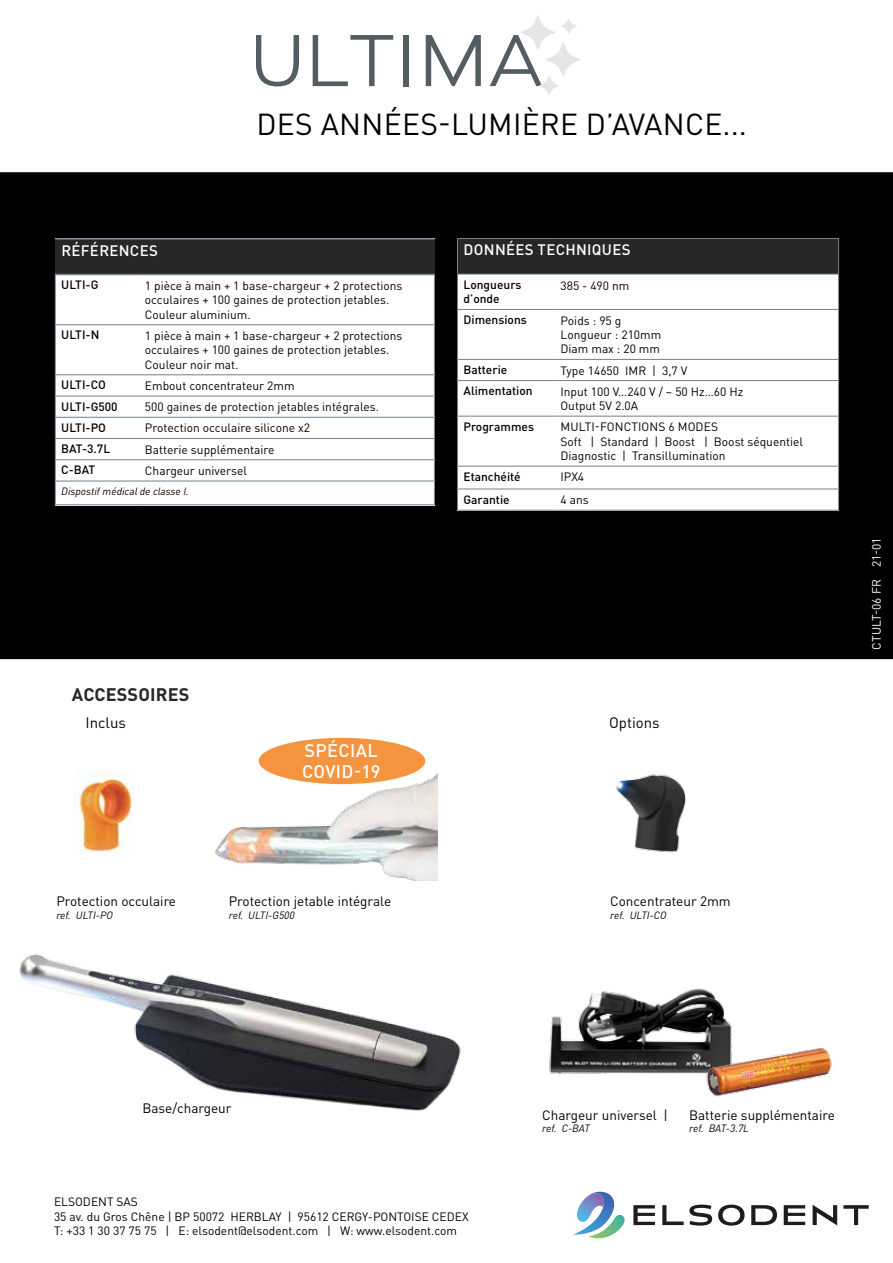
<style>
.page{position:relative;width:893px;height:1263px;background:#fff}
.page>*{position:absolute;margin:0;border:0;box-sizing:border-box;transform-origin:0 0}
.t1{font:30px "DIN Pro";letter-spacing:.01em;color:#000}
.t2{font:500 18px/21.6px "DIN Pro";letter-spacing:.02em;color:#fff}
.t3{font:700 18px "DIN Pro";letter-spacing:.01em;color:#262727}
.t4{font:500 15px "DIN Pro";letter-spacing:.02em;color:#fff}
.t5{font:15px "DIN Pro";color:#000}
.t6{font:13.5px "DIN Pro";color:#000}
.t7{font:12px/14.4px "DIN Pro";color:#000}
.t8{font:500 12px/14.4px "DIN Pro";color:#000}
.t9{font:12px "DIN Pro";color:#fff}
.t10{font:italic 10.5px "DIN Pro";color:#000}
</style>
<div class="page">
<div style="left:0;top:172px;width:893px;height:487px;background:#000"></div>
<svg style="left:256px;top:35px;width:43px;height:51px"></svg>
<svg style="left:313px;top:35px;width:80px;height:51px"></svg>
<div style="left:404px;top:35px;width:5px;height:51px;background:#535e63"></div>
<svg style="left:426px;top:35px;width:55px;height:51px"></svg>
<svg style="left:490px;top:15px;width:90px;height:80px"></svg>
<img style="left:19px;top:953px;width:442px;height:158px">
<img style="left:549px;top:988px;width:183px;height:87px">
<img style="left:616px;top:774px;width:71px;height:79px">
<img style="left:686px;top:1031px;width:146px;height:66px">
<img style="left:75px;top:771px;width:59px;height:84px">
<img style="left:215px;top:761px;width:223px;height:119px">
<svg style="left:633px;top:1205px;width:22px;height:20px"></svg>
<svg style="left:662px;top:1204px;width:50px;height:21px"></svg>
<svg style="left:718px;top:1204px;width:27px;height:21px"></svg>
<svg style="left:751px;top:1205px;width:26px;height:20px"></svg>
<svg style="left:784px;top:1205px;width:21px;height:20px"></svg>
<svg style="left:813px;top:1205px;width:24px;height:20px"></svg>
<svg style="left:843px;top:1205px;width:26px;height:20px"></svg>
<svg style="left:573px;top:1191px;width:52px;height:48px"></svg>
<div style="left:457px;top:238px;width:382px;height:272px;background:#fff"></div>
<div style="left:457px;top:238px;width:382px;height:36px;background:#262727"></div>
<hr style="left:457px;top:238px;width:97px;height:1px;background:#718094">
<hr style="left:457px;top:239px;width:1px;height:35px;background:#718094">
<hr style="left:554px;top:238px;width:285px;height:1px;background:#718094">
<hr style="left:838px;top:239px;width:1px;height:35px;background:#718094">
<hr style="left:457px;top:274px;width:97px;height:1px;background:#718094">
<hr style="left:554px;top:274px;width:285px;height:1px;background:#718094">
<hr style="left:457px;top:274px;width:1px;height:35px;background:#718094">
<hr style="left:838px;top:274px;width:1px;height:35px;background:#718094">
<hr style="left:457px;top:309px;width:97px;height:1px;background:#718094">
<hr style="left:457px;top:310px;width:1px;height:49px;background:#718094">
<hr style="left:554px;top:309px;width:285px;height:1px;background:#718094">
<hr style="left:838px;top:310px;width:1px;height:49px;background:#718094">
<hr style="left:457px;top:359px;width:97px;height:1px;background:#718094">
<svg style="left:457px;top:360px;width:1px;height:20px"></svg>
<hr style="left:554px;top:359px;width:285px;height:1px;background:#718094">
<svg style="left:838px;top:360px;width:1px;height:20px"></svg>
<hr style="left:457px;top:380px;width:97px;height:1px;background:#718094">
<hr style="left:457px;top:381px;width:1px;height:35px;background:#718094">
<hr style="left:554px;top:380px;width:285px;height:1px;background:#718094">
<hr style="left:838px;top:381px;width:1px;height:35px;background:#718094">
<hr style="left:457px;top:416px;width:97px;height:1px;background:#718094">
<hr style="left:457px;top:416px;width:1px;height:50px;background:#718094">
<hr style="left:554px;top:416px;width:285px;height:1px;background:#718094">
<hr style="left:838px;top:416px;width:1px;height:50px;background:#718094">
<hr style="left:457px;top:466px;width:97px;height:1px;background:#718094">
<hr style="left:554px;top:466px;width:285px;height:1px;background:#718094">
<hr style="left:457px;top:489px;width:97px;height:1px;background:#718094">
<svg style="left:457px;top:466px;width:1px;height:44px"></svg>
<hr style="left:554px;top:489px;width:285px;height:1px;background:#718094">
<svg style="left:838px;top:466px;width:1px;height:44px"></svg>
<hr style="left:457px;top:510px;width:97px;height:1px;background:#718094">
<hr style="left:554px;top:510px;width:285px;height:1px;background:#718094">
<div style="left:55px;top:238px;width:380px;height:267px;background:#fff"></div>
<div style="left:55px;top:239px;width:379px;height:35px;background:#262727"></div>
<hr style="left:55px;top:238px;width:84px;height:2px;background:#718094">
<hr style="left:139px;top:238px;width:295px;height:2px;background:#718094">
<hr style="left:55px;top:274px;width:84px;height:1px;background:#718094">
<hr style="left:139px;top:274px;width:296px;height:1px;background:#718094">
<hr style="left:55px;top:275px;width:1px;height:49px;background:#718094">
<hr style="left:434px;top:275px;width:1px;height:49px;background:#718094">
<hr style="left:55px;top:324px;width:84px;height:1px;background:#718094">
<hr style="left:55px;top:325px;width:1px;height:49px;background:#718094">
<hr style="left:139px;top:324px;width:296px;height:1px;background:#718094">
<hr style="left:434px;top:325px;width:1px;height:49px;background:#718094">
<hr style="left:55px;top:374px;width:84px;height:1px;background:#718094">
<hr style="left:139px;top:374px;width:296px;height:1px;background:#718094">
<hr style="left:55px;top:396px;width:84px;height:1px;background:#718094">
<hr style="left:139px;top:396px;width:296px;height:1px;background:#718094">
<hr style="left:55px;top:417px;width:84px;height:1px;background:#718094">
<hr style="left:139px;top:417px;width:296px;height:1px;background:#718094">
<hr style="left:55px;top:438px;width:84px;height:1px;background:#718094">
<hr style="left:139px;top:438px;width:296px;height:1px;background:#718094">
<hr style="left:55px;top:459px;width:84px;height:1px;background:#718094">
<hr style="left:139px;top:459px;width:296px;height:1px;background:#718094">
<hr style="left:55px;top:481px;width:84px;height:1px;background:#718094">
<svg style="left:55px;top:375px;width:1px;height:129px"></svg>
<hr style="left:139px;top:481px;width:296px;height:1px;background:#718094">
<svg style="left:434px;top:375px;width:1px;height:129px"></svg>
<hr style="left:55px;top:504px;width:84px;height:1px;background:#718094">
<hr style="left:139px;top:504px;width:296px;height:1px;background:#718094">
<div style="left:259px;top:738px;width:166px;height:46px;background:#f4943f;border-radius:50%"></div>
<h1 class="t1" style="left:256px;top:100px;width:492px">DES ANNÉES-LUMIÈRE D’AVANCE...</h1>
<p class="t4" style="left:61px;top:238px;width:98px">RÉFÉRENCES</p>
<p class="t8" style="left:61px;top:277px;width:39px">ULTI-G</p>
<p class="t7" style="left:145px;top:277px;width:259px">1 pièce à main + 1 base-chargeur + 2 protections occulaires + 100 gaines de protection jetables.<br>Couleur aluminium.</p>
<p class="t8" style="left:61px;top:326px;width:40px">ULTI-N</p>
<p class="t7" style="left:145px;top:327px;width:259px">1 pièce à main + 1 base-chargeur + 2 protections occulaires + 100 gaines de protection jetables.<br>Couleur noir mat.</p>
<p class="t8" style="left:61px;top:376px;width:46px">ULTI-CO</p>
<p class="t7" style="left:145px;top:377px;width:151px">Embout concentrateur 2mm</p>
<p class="t8" style="left:61px;top:398px;width:58px">ULTI-G500</p>
<p class="t7" style="left:145px;top:398px;width:236px">500 gaines de protection jetables intégrales.</p>
<p class="t8" style="left:61px;top:419px;width:46px">ULTI-PO</p>
<p class="t7" style="left:145px;top:420px;width:167px">Protection occulaire silicone x2</p>
<p class="t8" style="left:61px;top:440px;width:50px">BAT-3.7L</p>
<p class="t7" style="left:145px;top:441px;width:131px">Batterie supplémentaire</p>
<p class="t8" style="left:61px;top:461px;width:36px">C-BAT</p>
<p class="t7" style="left:145px;top:462px;width:103px">Chargeur universel</p>
<p class="t10" style="left:61px;top:483px;width:129px">Dispostif médical de classe I.</p>
<p class="t4" style="left:464px;top:238px;width:168px">DONNÉES TECHNIQUES</p>
<p class="t8" style="left:463px;top:276px;width:59px">Longueurs d’onde</p>
<p class="t7" style="left:560px;top:277px;width:70px">385 - 490 nm</p>
<p class="t8" style="left:463px;top:311px;width:65px">Dimensions</p>
<p class="t7" style="left:560px;top:312px;width:102px">Poids : 95 g<br>Longueur : 210mm<br>Diam max : 20 mm</p>
<p class="t8" style="left:463px;top:361px;width:45px">Batterie</p>
<p class="t7" style="left:560px;top:362px;width:128px">Type 14650 IMR | 3,7 V</p>
<p class="t8" style="left:463px;top:382px;width:71px">Alimentation</p>
<p class="t7" style="left:560px;top:383px;width:184px">Input 100 V…240 V / ~ 50 Hz…60 Hz<br>Output 5V 2.0A</p>
<p class="t8" style="left:463px;top:418px;width:72px">Programmes</p>
<p class="t7" style="left:560px;top:419px;width:244px">MULTI-FONCTIONS 6 MODES<br>Soft | Standard | Boost | Boost séquentiel<br>Diagnostic | Transillumination</p>
<p class="t8" style="left:463px;top:468px;width:59px">Etanchéité</p>
<p class="t7" style="left:560px;top:469px;width:25px">IPX4</p>
<p class="t8" style="left:463px;top:491px;width:48px">Garantie</p>
<p class="t7" style="left:560px;top:491px;width:30px">4 ans</p>
<h2 class="t3" style="left:72px;top:679px;width:119px">ACCESSOIRES</h2>
<p class="t5" style="left:86px;top:711px;width:42px">Inclus</p>
<p class="t5" style="left:609px;top:711px;width:52px">Options</p>
<p class="t6" style="left:56px;top:891px;width:121px">Protection occulaire</p>
<p class="t10" style="left:56px;top:907px;width:58px">ref. ULTI-PO</p>
<h2 class="t2" style="left:302px;top:737px;width:80px">SPÉCIAL<br>COVID-19</h2>
<p class="t6" style="left:229px;top:891px;width:164px">Protection jetable intégrale</p>
<p class="t10" style="left:229px;top:907px;width:67px">ref. ULTI-G500</p>
<p class="t6" style="left:610px;top:891px;width:122px">Concentrateur 2mm</p>
<p class="t10" style="left:610px;top:907px;width:58px">ref. ULTI-CO</p>
<p class="t9" style="left:867px;top:650px;width:114px;rotate:-90deg">CTULT-06 FR 21-01</p>
<p class="t6" style="left:142px;top:1097px;width:91px">Base/chargeur</p>
<p class="t7" style="left:54px;top:1194px;width:416px">ELSODENT SAS<br>35 av. du Gros Chêne | BP 50072 HERBLAY | 95612 CERGY-PONTOISE CEDEX<br>T: +33 1 30 37 75 75 | E: elsodent@elsodent.com | W: www.elsodent.com</p>
<p class="t6" style="left:542px;top:1104px;width:127px">Chargeur universel |</p>
<p class="t6" style="left:689px;top:1104px;width:147px">Batterie supplémentaire</p>
<p class="t10" style="left:542px;top:1120px;width:49px">ref. C-BAT</p>
<p class="t10" style="left:689px;top:1120px;width:61px">ref. BAT-3.7L</p>
</div>
